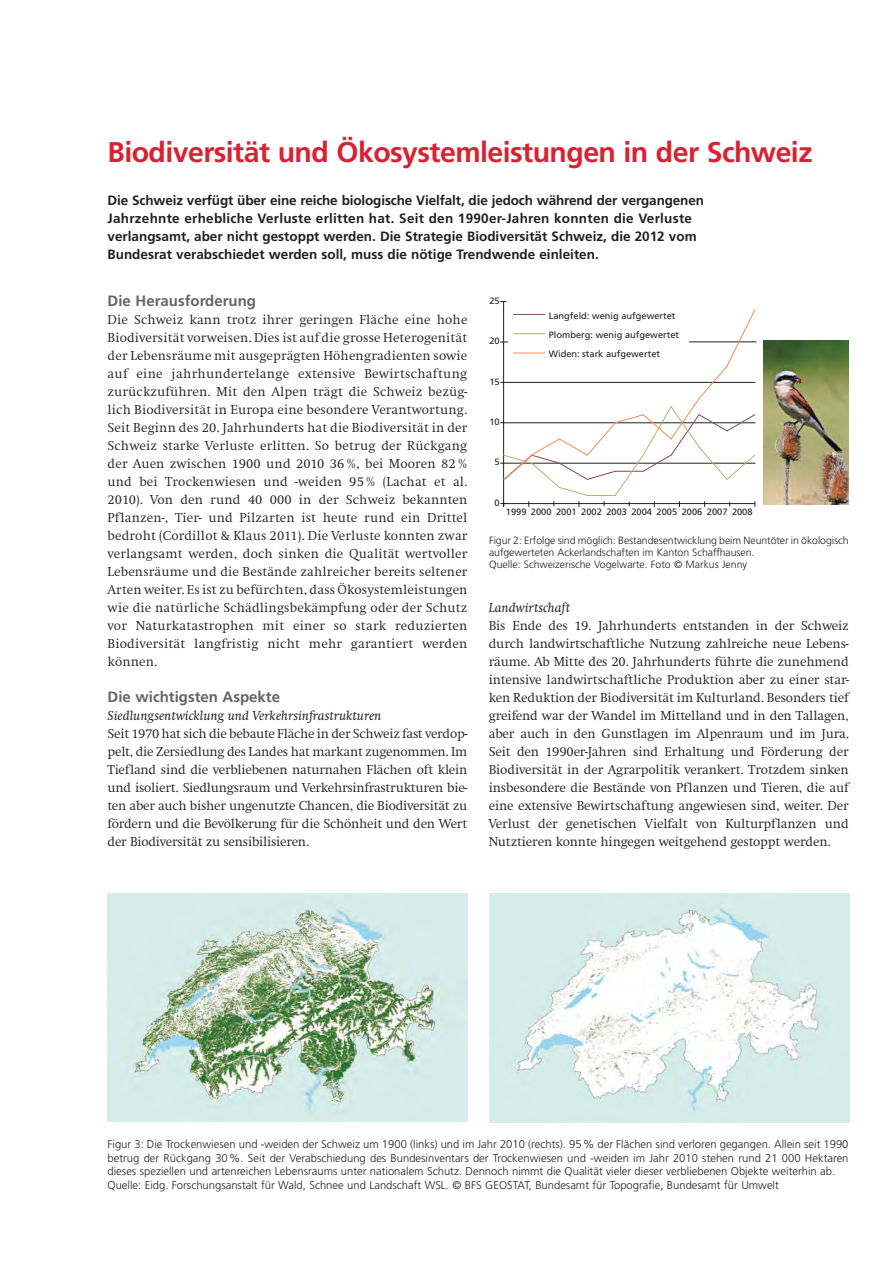
<style>
.page{position:relative;width:893px;height:1263px;background:#fff}
.page>*{position:absolute;margin:0;border:0;box-sizing:border-box;transform-origin:0 0}
.t1{font:700 28.5px "Frutiger";letter-spacing:-.02em;color:#da2031}
.t2{font:700 15px "Frutiger";color:#636466}
.t3{font:300 13.5px/18px "Swift";letter-spacing:-.01em;color:#231f20}
.t4{font:700 13.5px/18px "Frutiger";color:#231f20}
.t5{font:300 11.25px/13.5px "Frutiger";color:#231f20}
.t6{font:300 10.5px/12px "Frutiger";letter-spacing:-.005em;color:#231f20}
.t7{font:9.15px/19.2px "Frutiger LT Com";color:#231f20}
.s1{font-weight:400;font-style:italic}
</style>
<div class="page">
<hr style="left:503px;top:302px;width:1px;height:205px;background:#231f20">
<svg style="left:500px;top:308px;width:256px;height:199px"></svg>
<img style="left:764px;top:340px;width:84px;height:165px">
<img style="left:108px;top:893px;width:360px;height:228px">
<img style="left:490px;top:893px;width:358px;height:230px">
<p class="t1" style="left:108px;top:141px;width:706px">Biodiversität und Ökosystemleistungen in der Schweiz</p>
<p class="t4" style="left:108px;top:193px;width:598px">Die Schweiz verfügt über eine reiche biologische Vielfalt, die jedoch während der vergangenen Jahrzehnte erhebliche Verluste erlitten hat. Seit den 1990er-Jahren konnten die Verluste verlangsamt, aber nicht gestoppt werden. Die Strategie Biodiversität Schweiz, die 2012 vom Bundesrat verabschiedet werden soll, muss die nötige Trendwende einleiten.</p>
<p class="t2" style="left:108px;top:295px;width:150px">Die Herausforderung</p>
<p class="t3" style="left:108px;top:312px;width:361px;text-align:justify">Die Schweiz kann trotz ihrer geringen Fläche eine hohe Biodiversität vorweisen. Dies ist auf die grosse Heterogenität der Lebensräume mit ausgeprägten Höhengradienten sowie auf eine jahrhundertelange extensive Bewirtschaftung zurückzuführen. Mit den Alpen trägt die Schweiz bezüg&shy;lich Biodiversität in Europa eine besondere Verantwortung.<br>Seit Beginn des 20. Jahrhunderts hat die Biodiversität in der Schweiz starke Verluste erlitten. So betrug der Rückgang der Auen zwischen 1900 und 2010 36 %, bei Mooren 82 % und bei Trockenwiesen und -weiden 95 % (Lachat et al.<br>2010). Von den rund 40 000 in der Schweiz bekannten Pflanzen-, Tier- und Pilzarten ist heute rund ein Drittel bedroht (Cordillot &amp; Klaus 2011). Die Verluste konnten zwar verlangsamt werden, doch sinken die Qualität wertvoller Lebensräume und die Bestände zahlreicher bereits seltener Arten weiter. Es ist zu befürchten, dass Ökosystemleistungen wie die natürliche Schädlingsbekämpfung oder der Schutz vor Naturkatastrophen mit einer so stark reduzierten Biodiversität langfristig nicht mehr garantiert werden können.</p>
<p class="t2" style="left:108px;top:691px;width:174px">Die wichtigsten Aspekte</p>
<p class="t3" style="left:108px;top:708px;width:361px"><span class="s1">Siedlungsentwicklung und Verkehrsinfrastrukturen<br></span>Seit 1970 hat sich die bebaute Fläche in der Schweiz fast verdop&shy;pelt, die Zersiedlung des Landes hat markant zugenommen. Im Tiefland sind die verbliebenen naturnahen Flächen oft klein und isoliert. Siedlungsraum und Verkehrsinfrastrukturen bie&shy;ten aber auch bisher ungenutzte Chancen, die Biodiversität zu fördern und die Bevölkerung für die Schönheit und den Wert der Biodiversität zu sensibilisieren.</p>
<p class="t7" style="left:489px;top:292px;width:12px">25</p>
<p class="t7" style="left:549px;top:307px;width:132px">Langfeld: wenig aufgewertet<br>Plomberg: wenig aufgewertet<br>Widen: stark aufgewertet</p>
<p class="t7" style="left:489px;top:332px;width:12px">20</p>
<p class="t7" style="left:489px;top:373px;width:12px">15</p>
<p class="t7" style="left:489px;top:413px;width:12px">10</p>
<p class="t7" style="left:494px;top:453px;width:7px">5</p>
<p class="t7" style="left:494px;top:494px;width:7px">0</p>
<p class="t7" style="left:506px;top:503px;width:22px">1999</p>
<p class="t7" style="left:531px;top:503px;width:22px">2000</p>
<p class="t7" style="left:556px;top:503px;width:22px">2001</p>
<p class="t7" style="left:581px;top:503px;width:22px">2002</p>
<p class="t7" style="left:606px;top:503px;width:22px">2003</p>
<p class="t7" style="left:631px;top:503px;width:22px">2004</p>
<p class="t7" style="left:657px;top:503px;width:22px">2005</p>
<p class="t7" style="left:682px;top:503px;width:22px">2006</p>
<p class="t7" style="left:707px;top:503px;width:22px">2007</p>
<p class="t7" style="left:732px;top:503px;width:22px">2008</p>
<p class="t6" style="left:489px;top:535px;width:361px">Figur 2: Erfolge sind möglich: Bestandesentwicklung beim Neuntöter in ökologisch aufgewerteten Ackerlandschaften im Kanton Schaffhausen.<br>Quelle: Schweizerische Vogelwarte. Foto © Markus Jenny</p>
<p class="t3" style="left:489px;top:600px;width:362px"><span class="s1">Landwirtschaft<br></span>Bis Ende des 19. Jahrhunderts entstanden in der Schweiz durch landwirtschaftliche Nutzung zahlreiche neue Lebens&shy;räume. Ab Mitte des 20. Jahrhunderts führte die zunehmend intensive landwirtschaftliche Produktion aber zu einer star&shy;ken Reduktion der Biodiversität im Kulturland. Besonders tief greifend war der Wandel im Mittelland und in den Tallagen, aber auch in den Gunstlagen im Alpenraum und im Jura.<br>Seit den 1990er-Jahren sind Erhaltung und Förderung der Biodiversität in der Agrarpolitik verankert. Trotzdem sinken insbesondere die Bestände von Pflanzen und Tieren, die auf eine extensive Bewirtschaftung angewiesen sind, weiter. Der Verlust der genetischen Vielfalt von Kulturpflanzen und Nutztieren konnte hingegen weitgehend gestoppt werden.</p>
<p class="t5" style="left:108px;top:1138px;width:742px">Figur 3: Die Trockenwiesen und -weiden der Schweiz um 1900 (links) und im Jahr 2010 (rechts). 95 % der Flächen sind verloren gegangen. Allein seit 1990 betrug der Rückgang 30 %. Seit der Verabschiedung des Bundesinventars der Trockenwiesen und -weiden im Jahr 2010 stehen rund 21 000 Hektaren dieses speziellen und artenreichen Lebensraums unter nationalem Schutz. Dennoch nimmt die Qualität vieler dieser verbliebenen Objekte weiterhin ab.<br>Quelle: Eidg. Forschungsanstalt für Wald, Schnee und Landschaft WSL. © BFS GEOSTAT, Bundesamt für Topografie, Bundesamt für Umwelt</p>
</div>
